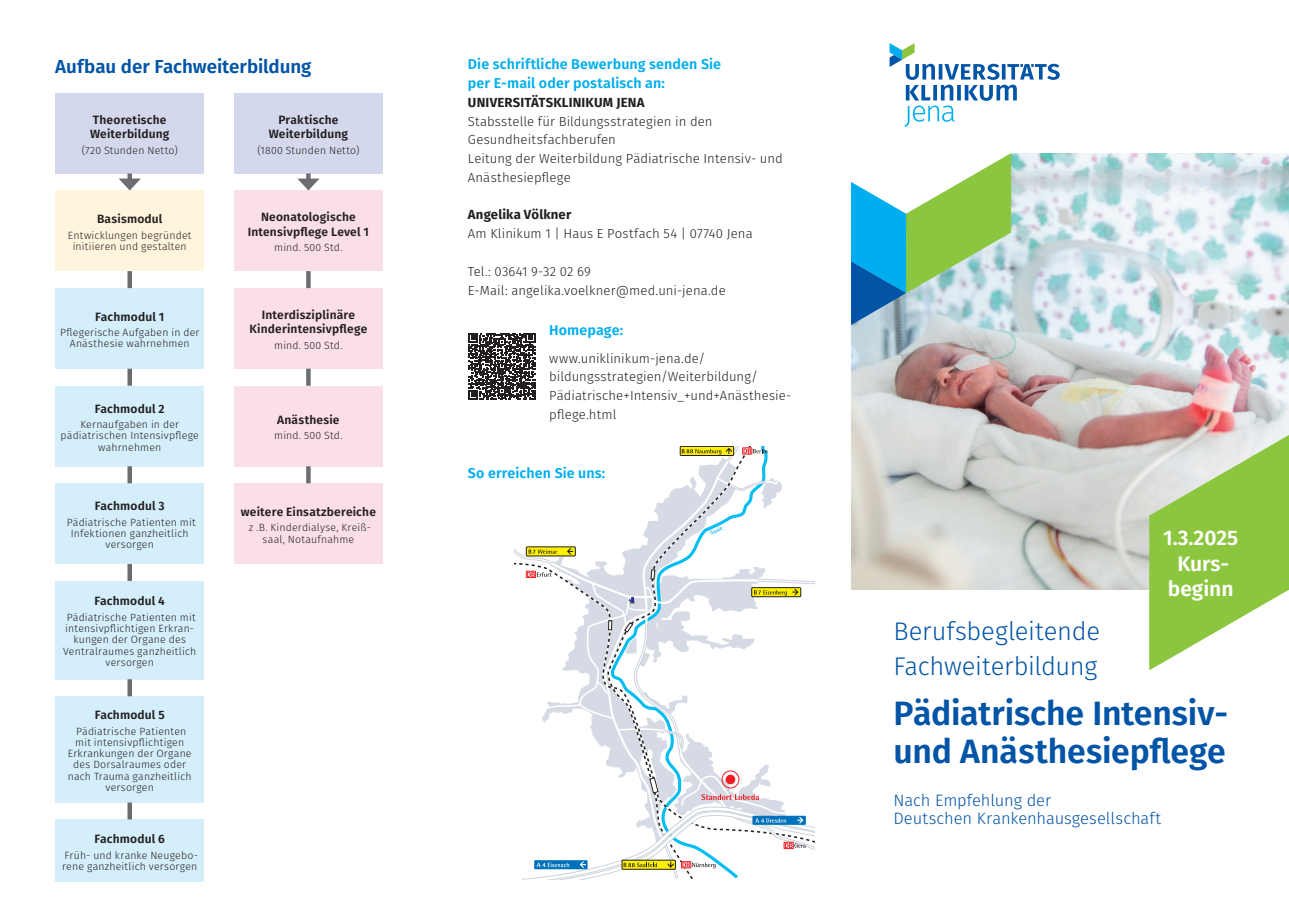
<style>
.page{position:relative;width:1289px;height:919px;background:#fff}
.page>*{position:absolute;margin:0;border:0;box-sizing:border-box;transform-origin:0 0}
.t1{font:600 33.75px/37.5px "Fira Sans";letter-spacing:-.005em;color:#0154a6}
.t2{font:300 25.5px/34.8px "Fira Sans";letter-spacing:-.01em;color:#0154a6}
.t3{font:600 21px/25.2px "Fira Sans";color:#fff;text-align:center}
.H1_Kopie{font:600 18.75px "Fira Sans";letter-spacing:-.005em;color:#0154a6}
.t4{font:300 16.5px/18px "Fira Sans";letter-spacing:-.005em;color:#0154a6}
.t5{font:600 14.25px/19.5px "Fira Sans";letter-spacing:.01em;color:#00aeef}
.Fliesstext{font:300 13.2px/18.8px "Fira Sans";letter-spacing:.005em;color:#231f20}
.Fliesstext-2{font:700 13.2px "Fira Sans";letter-spacing:.01em;color:#231f20}
.Kasten_Headline{font:600 12px/14.4px "Fira Sans";letter-spacing:.015em;color:#231f20;text-align:center}
.Kasten_Fließtext{font:300 10.5px/11.2px "Fira Sans";letter-spacing:.02em;color:#231f20;text-align:center}
</style>
<div class="page">
<img style="left:851px;top:153px;width:437px;height:437px">
<svg style="left:1011px;top:65px;width:266px;height:181px"></svg>
<svg style="left:851px;top:153px;width:160px;height:201px"></svg>
<svg style="left:1149px;top:435px;width:139px;height:235px"></svg>
<svg style="left:889px;top:43px;width:170px;height:84px"></svg>
<div style="left:55px;top:93px;width:149px;height:80px;background:#d4d8ec"></div>
<div style="left:55px;top:190px;width:149px;height:81px;background:#fef5dc"></div>
<div style="left:55px;top:288px;width:149px;height:80px;background:#d4effb"></div>
<div style="left:55px;top:385px;width:149px;height:81px;background:#d4effb"></div>
<div style="left:55px;top:483px;width:149px;height:81px;background:#d4effb"></div>
<div style="left:55px;top:696px;width:149px;height:106px;background:#d4effb"></div>
<div style="left:55px;top:819px;width:149px;height:63px;background:#d4effb"></div>
<div style="left:55px;top:581px;width:149px;height:98px;background:#d4effb"></div>
<div style="left:234px;top:93px;width:149px;height:80px;background:#d4d8ec"></div>
<div style="left:234px;top:190px;width:149px;height:81px;background:#fbdfe6"></div>
<div style="left:234px;top:288px;width:149px;height:80px;background:#fbdfe6"></div>
<div style="left:234px;top:385px;width:149px;height:81px;background:#fbdfe6"></div>
<div style="left:234px;top:483px;width:149px;height:81px;background:#fbdfe6"></div>
<div style="left:127px;top:173px;width:5px;height:10px;background:#6c6d70"></div>
<svg style="left:119px;top:178px;width:22px;height:12px"></svg>
<div style="left:127px;top:271px;width:5px;height:17px;background:#6c6d70"></div>
<div style="left:127px;top:368px;width:5px;height:17px;background:#6c6d70"></div>
<div style="left:127px;top:466px;width:5px;height:17px;background:#6c6d70"></div>
<div style="left:127px;top:564px;width:5px;height:17px;background:#6c6d70"></div>
<div style="left:127px;top:679px;width:5px;height:17px;background:#6c6d70"></div>
<div style="left:127px;top:802px;width:5px;height:17px;background:#6c6d70"></div>
<div style="left:306px;top:173px;width:5px;height:10px;background:#6c6d70"></div>
<svg style="left:297px;top:178px;width:22px;height:12px"></svg>
<div style="left:306px;top:271px;width:5px;height:17px;background:#6c6d70"></div>
<div style="left:306px;top:368px;width:5px;height:17px;background:#6c6d70"></div>
<div style="left:306px;top:466px;width:5px;height:17px;background:#6c6d70"></div>
<svg style="left:468px;top:333px;width:67px;height:66px"></svg>
<svg style="left:514px;top:446px;width:300px;height:433px"></svg>
<div style="left:725px;top:774px;width:10px;height:10px;background:#ee1d23;border-radius:50%"></div>
<div style="left:721px;top:770px;width:18px;height:18px;border:1px solid #ee1d23;border-radius:50%"></div>
<p class="H1_Kopie" style="left:55px;top:51px;width:257px">Aufbau der Fachweiterbildung</p>
<p class="Kasten_Headline" style="left:90px;top:112px;width:81px;text-align:left">Theoretische<br>Weiterbildung</p>
<p class="Kasten_Fließtext" style="left:82px;top:144px;width:98px">(720 Stunden Netto)</p>
<p class="Kasten_Headline" style="left:97px;top:211px;width:67px">Basismodul</p>
<p class="Kasten_Fließtext" style="left:68px;top:229px;width:125px">Entwicklungen begründet initiieren und gestalten</p>
<p class="Kasten_Headline" style="left:95px;top:308px;width:71px">Fachmodul 1</p>
<p class="Kasten_Fließtext" style="left:60px;top:327px;width:141px">Pflegerische Aufgaben in der<br>Anästhesie wahrnehmen</p>
<p class="Kasten_Headline" style="left:95px;top:400px;width:71px">Fachmodul 2</p>
<p class="Kasten_Fließtext" style="left:61px;top:419px;width:140px">Kernaufgaben in der pädiatrischen Intensivpflege wahrnehmen</p>
<p class="Kasten_Headline" style="left:95px;top:498px;width:71px">Fachmodul 3</p>
<p class="Kasten_Fließtext" style="left:67px;top:516px;width:130px">Pädiatrische Patienten mit<br>Infektionen ganzheitlich versorgen</p>
<p class="Kasten_Headline" style="left:94px;top:593px;width:72px">Fachmodul 4</p>
<p class="Kasten_Fließtext" style="left:63px;top:611px;width:135px">Pädiatrische Patienten mit intensivpflichtigen Erkran&shy;kungen der Organe des<br>Ventralraumes ganzheitlich versorgen</p>
<p class="Kasten_Headline" style="left:95px;top:707px;width:72px">Fachmodul 5</p>
<p class="Kasten_Fließtext" style="left:68px;top:725px;width:125px">Pädiatrische Patienten mit intensivpflichtigen<br>Erkrankungen der Organe des Dorsalraumes oder nach Trauma ganzheitlich versorgen</p>
<p class="Kasten_Headline" style="left:94px;top:831px;width:72px">Fachmodul 6</p>
<p class="Kasten_Fließtext" style="left:62px;top:849px;width:137px;text-align:left">Früh- und kranke Neugebo&shy;rene ganzheitlich versorgen</p>
<p class="Kasten_Headline" style="left:269px;top:112px;width:81px">Praktische<br>Weiterbildung</p>
<p class="Kasten_Fließtext" style="left:257px;top:144px;width:104px">(1800 Stunden Netto)</p>
<p class="Kasten_Headline" style="left:248px;top:209px;width:123px">Neonatologische<br>Intensivpflege Level 1</p>
<p class="Kasten_Fließtext" style="left:274px;top:242px;width:70px">mind. 500 Std.</p>
<p class="Kasten_Headline" style="left:249px;top:307px;width:119px">Interdisziplinäre<br>Kinderintensivpflege</p>
<p class="Kasten_Fließtext" style="left:274px;top:339px;width:70px">mind. 500 Std.</p>
<p class="Kasten_Headline" style="left:277px;top:412px;width:64px">Anästhesie</p>
<p class="Kasten_Fließtext" style="left:274px;top:430px;width:70px">mind. 500 Std.</p>
<p class="Kasten_Headline" style="left:241px;top:503px;width:137px">weitere Einsatzbereiche</p>
<p class="Kasten_Fließtext" style="left:249px;top:522px;width:123px">z .B. Kinderdialyse, Kreiß&shy;saal, Notaufnahme</p>
<h2 class="t5" style="left:468px;top:53px;width:254px">Die schriftliche Bewerbung senden Sie per E-mail oder postalisch an:</h2>
<p class="Fliesstext-2" style="left:468px;top:91px;width:178px">UNIVERSITÄTSKLINIKUM JENA</p>
<p class="Fliesstext" style="left:468px;top:112px;width:246px">Stabsstelle für Bildungsstrategien in den</p>
<p class="Fliesstext" style="left:468px;top:130px;width:149px">Gesundheitsfachberufen</p>
<p class="Fliesstext" style="left:468px;top:149px;width:316px">Leitung der Weiterbildung Pädiatrische Intensiv- und<br>Anästhesiepflege</p>
<p class="Fliesstext-2" style="left:468px;top:204px;width:105px">Angelika Völkner</p>
<p class="Fliesstext" style="left:468px;top:224px;width:286px">Am Klinikum 1 | Haus E Postfach 54 | 07740 Jena</p>
<p class="Fliesstext" style="left:468px;top:262px;width:124px">Tel.: 03641 9-32 02 69</p>
<p class="Fliesstext" style="left:468px;top:280px;width:259px">E-Mail: angelika.voelkner@med.uni-jena.de</p>
<h2 class="t5" style="left:549px;top:320px;width:75px">Homepage:</h2>
<p class="Fliesstext" style="left:549px;top:348px;width:243px">www.uniklinikum-jena.de/ bildungsstrategien/Weiterbildung/<br>Pädiatrische+Intensiv_+und+Anästhesie&shy;pflege.html</p>
<h2 class="t5" style="left:468px;top:463px;width:139px">So erreichen Sie uns:</h2>
<p class="t3" style="left:1163px;top:524px;width:77px">1.3.2025</p>
<p class="t3" style="left:1167px;top:549px;width:67px">Kurs&shy;beginn</p>
<p class="t2" style="left:893px;top:613px;width:208px">Berufsbegleitende<br>Fachweiterbildung</p>
<p class="t1" style="left:893px;top:692px;width:336px">Pädiatrische Intensiv&shy;und Anästhesiepflege</p>
<p class="t4" style="left:893px;top:791px;width:269px">Nach Empfehlung der<br>Deutschen Krankenhausgesellschaft</p>
</div>
